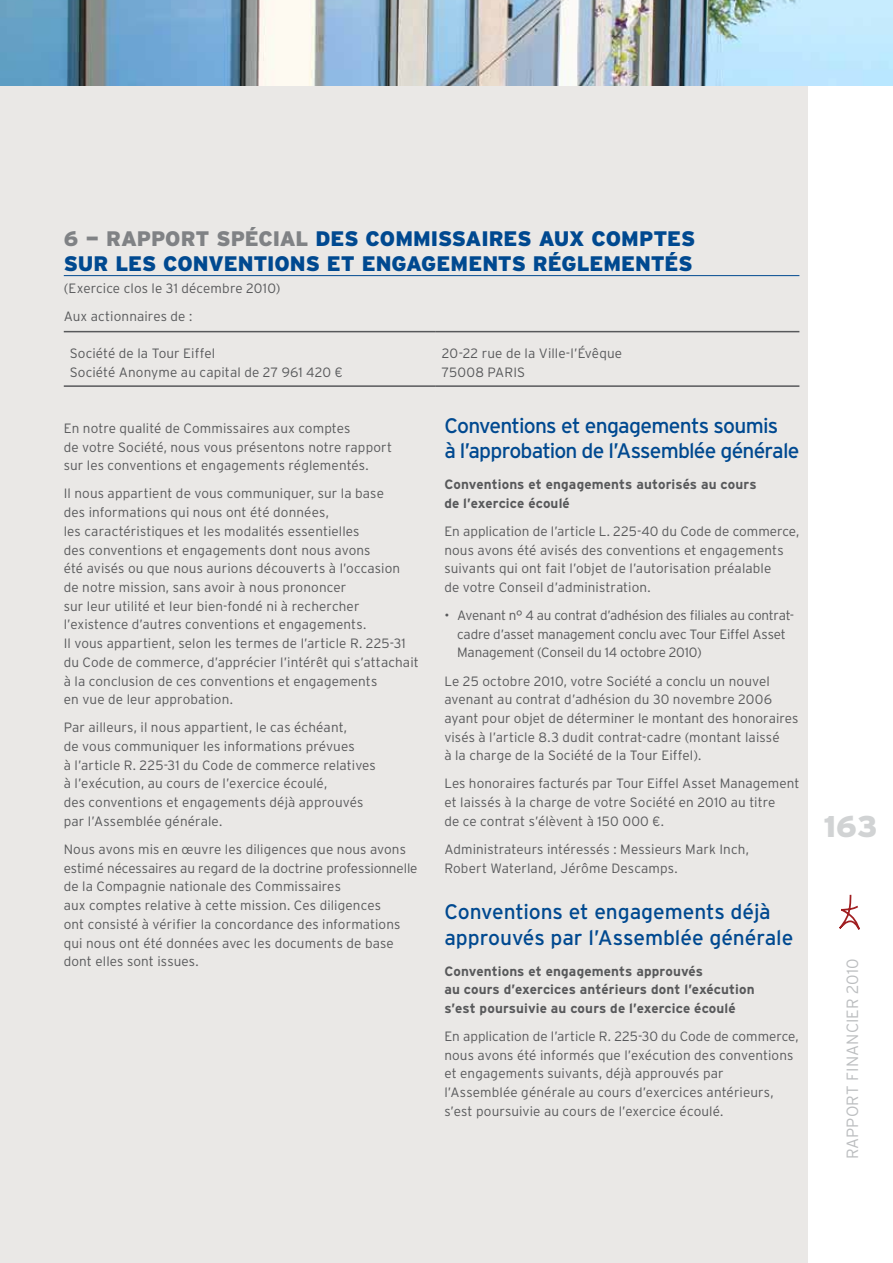
<style>
.page{position:relative;width:893px;height:1263px;background:#fff}
.page>*{position:absolute;margin:0;border:0;box-sizing:border-box;transform-origin:0 0}
.t1{font:900 30px "Interstate";color:#d1d3d4}
.t2{font:21px/25.2px "Interstate";letter-spacing:-.03em;color:#004990}
.t3{font:21px/25.2px "Interstate";letter-spacing:-.005em;color:#004990}
.t4{font:900 21px/25.2px "Interstate";letter-spacing:-.005em;color:#004990}
.t5{font:900 21px "Interstate";letter-spacing:-.005em;color:#808285}
.t6{font:300 16.35px "Interstate";letter-spacing:.01em;color:#bcbec0}
.t7{font:300 13.5px/18.8px "Interstate";letter-spacing:.01em;color:#58595b}
.t8{font:700 13.5px/18.8px "Interstate";letter-spacing:.005em;color:#58595b}
.t9{font:300 13.5px/18.8px "Interstate";letter-spacing:-.015em;color:#58595b}
.s1{color:#004990}
</style>
<div class="page">
<div style="left:0;top:0;width:808px;height:1263px;background:#eae8e6"></div>
<svg style="left:839px;top:894px;width:21px;height:36px"></svg>
<img style="left:0;top:0;width:893px;height:85px">
<hr style="left:64px;top:275px;width:735px;height:1px;background:#004990">
<hr style="left:64px;top:331px;width:372px;height:1px;background:#58595b">
<hr style="left:436px;top:331px;width:363px;height:1px;background:#58595b">
<hr style="left:64px;top:385px;width:372px;height:2px;background:#58595b">
<hr style="left:436px;top:385px;width:363px;height:2px;background:#58595b">
<h2 class="t5" style="left:64px;top:226px;width:346px">6 — RAPPORT SPÉCIAL <span class="s1">DES COMMISSAIRES</span></h2>
<h2 class="t4" style="left:539px;top:226px;width:16px">AUX</h2>
<h2 class="t4" style="left:64px;top:226px;width:630px;text-indent:528px">COMPTES<br>SUR LES CONVENTIONS ET ENGAGEMENTS RÉGLEMENTÉS</h2>
<p class="t7" style="left:64px;top:274px;width:218px;line-height:28px">(Exercice clos le 31 décembre 2010)<br>Aux actionnaires de :</p>
<p class="t7" style="left:70px;top:344px;width:275px">Société de la Tour Eiffel<br>Société Anonyme au capital de 27 961 420 ¤</p>
<p class="t7" style="left:442px;top:344px;width:182px">20-22 rue de la Ville-l’Évêque<br>75008 PARIS</p>
<p class="t7" style="left:64px;top:419px;width:330px">En notre qualité de Commissaires aux comptes<br>de votre Société, nous vous présentons notre rapport sur les conventions et engagements réglementés.</p>
<p class="t7" style="left:64px;top:484px;width:357px">I l nous appartient de vous communiquer, sur la base<br>des informations qui nous ont été données,<br>les caractéristiques et les modalités essentielles<br>des conventions et engagements dont nous avons<br>été avisés ou que nous aurions découverts à l’occasion<br>de notre mission, sans avoir à nous prononcer<br>sur leur utilité et leur bien-fondé ni à rechercher l’existence d’autres conventions et engagements.<br>I l vous appartient, selon les termes de l’article R. 225-31 du Code de commerce, d’apprécier l’intérêt qui s’attachait à la conclusion de ces conventions et engagements<br>en vue de leur approbation.</p>
<p class="t7" style="left:64px;top:718px;width:314px">Par ailleurs, il nous appartient, le cas échéant,<br>de vous communiquer les informations prévues<br>à l’article R. 225‑31 du Code de commerce relatives à l’exécution, au cours de l’exercice écoulé,<br>des conventions et engagements déjà approuvés par l’Assemblée générale.</p>
<p class="t7" style="left:64px;top:840px;width:355px">Nous avons mis en œuvre les diligences que nous avons estimé nécessaires au regard de la doctrine professionnelle de la Compagnie nationale des Commissaires<br>aux comptes relative à cette mission. Ces diligences<br>ont consisté à vérifier la concordance des informations qui nous ont été données avec les documents de base dont elles sont issues.</p>
<h2 class="t2" style="left:444px;top:413px;width:357px">Conventions et engagements soumis<br>à l’approbation de l’Assemblée générale</h2>
<p class="t8" style="left:444px;top:475px;width:314px">Conventions et engagements autorisés au cours de l’exercice écoulé</p>
<p class="t7" style="left:444px;top:522px;width:356px">En application de l’article L. 225-40 du Code de commerce, nous avons été avisés des conventions et engagements suivants qui ont fait l’objet de l’autorisation préalable<br>de votre Conseil d’administration.</p>
<p class="t9" style="left:457px;top:606px;width:339px;text-indent:-13px">• Avenant n° 4 au contrat d’adhésion des filiales au contrat&shy;cadre d’asset management conclu avec Tour Eiffel Asset<br>Management (Conseil du 14 octobre 2010)</p>
<p class="t7" style="left:444px;top:671px;width:356px">Le 25 octobre 2010, votre Société a conclu un nouvel avenant au contrat d’adhésion du 30 novembre 2006 ayant pour objet de déterminer le montant des honoraires visés à l’article 8.3 dudit contrat-cadre (montant laissé<br>à la charge de la Société de la Tour Eiffel).</p>
<p class="t7" style="left:444px;top:774px;width:357px">Les honoraires facturés par Tour Eiffel Asset Management et laissés à la charge de votre Société en 2010 au titre<br>de ce contrat s’élèvent à 150 000 ¤.</p>
<p class="t7" style="left:444px;top:840px;width:306px">Administrateurs intéressés : Messieurs Mark I nch,<br>Robert Waterland, Jérôme Descamps.</p>
<h2 class="t3" style="left:444px;top:899px;width:351px">Conventions et engagements déjà approuvés par l’Assemblée générale</h2>
<p class="t8" style="left:444px;top:961px;width:312px">Conventions et engagements approuvés<br>au cours d’exercices antérieurs dont l’exécution s’est poursuivie au cours de l’exercice écoulé</p>
<p class="t7" style="left:444px;top:1027px;width:356px">En application de l’article R. 225-30 du Code de commerce, nous avons été informés que l’exécution des conventions et engagements suivants, déjà approuvés par l’Assemblée générale au cours d’exercices antérieurs, s’est poursuivie au cours de l’exercice écoulé.</p>
<h1 class="t1" style="left:823px;top:809px;width:56px">163</h1>
<p class="t6" style="left:843px;top:1159px;width:203px;rotate:-90deg">Rapport financier 2010</p>
</div>
